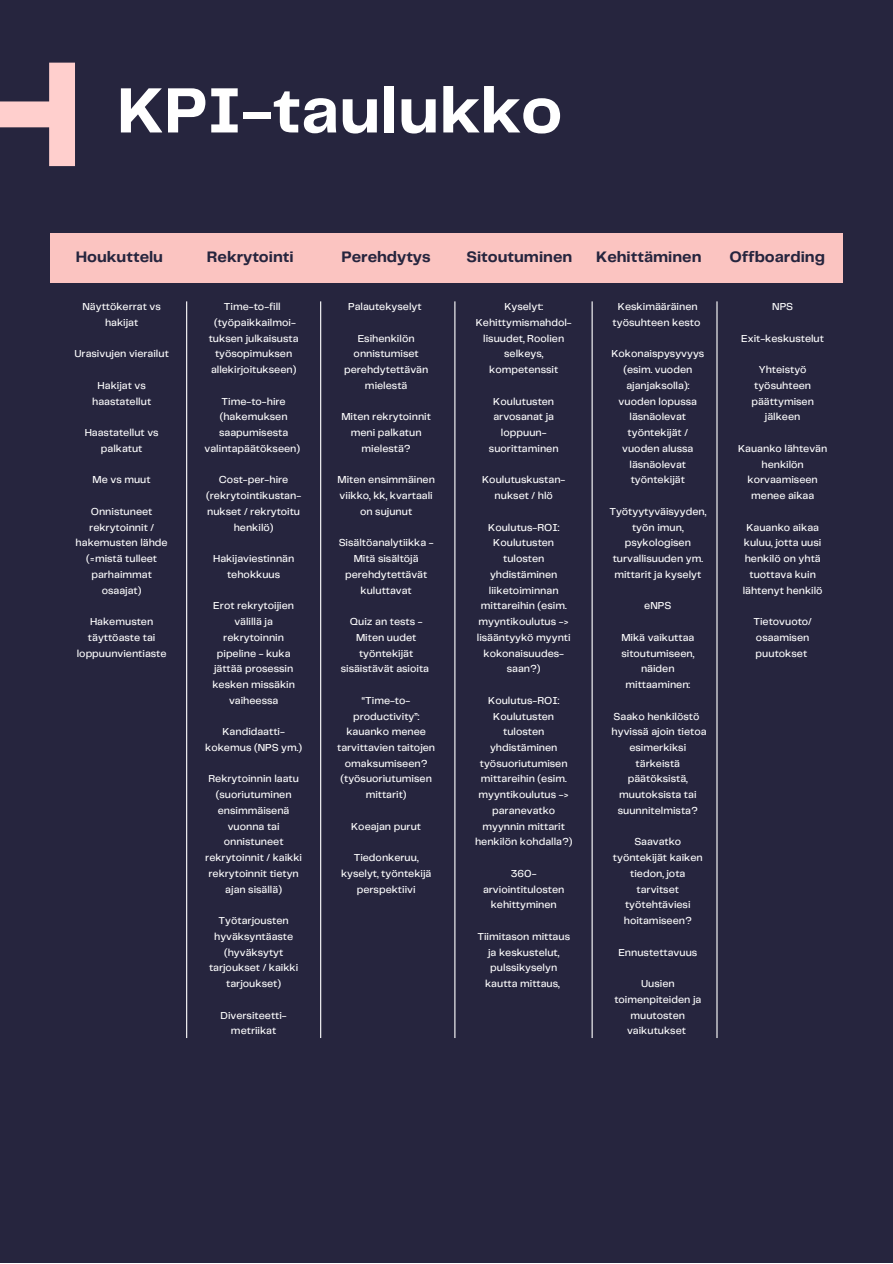
<style>
.page{position:relative;width:893px;height:1264px;background:#fff}
.page>*{position:absolute;margin:0;border:0;box-sizing:border-box;transform-origin:0 0}
.t1{font:700 66.3px "Telegraf";color:#fff}
.t2{font:700 15.75px "Telegraf";color:#26253e}
.t3{font:500 10.5px/15.8px "Telegraf";color:#fff;text-align:center}
</style>
<div class="page">
<div style="left:0;top:0;width:892px;height:1262px;background:#26253e"></div>
<svg style="left:0;top:63px;width:75px;height:103px"></svg>
<hr style="left:186px;top:301px;width:1px;height:737px;background:#fff">
<hr style="left:320px;top:301px;width:1px;height:737px;background:#fff">
<hr style="left:454px;top:301px;width:1px;height:737px;background:#fff">
<hr style="left:591px;top:301px;width:1px;height:737px;background:#fff">
<hr style="left:716px;top:301px;width:1px;height:737px;background:#fff">
<div style="left:50px;top:233px;width:792px;height:49px;background:#fbc4c1"></div>
<h1 class="t1" style="left:117px;top:82px;width:447px">KPI-taulukko</h1>
<h2 class="t2" style="left:76px;top:250px;width:89px">Houkuttelu</h2>
<h2 class="t2" style="left:207px;top:250px;width:88px">Rekrytointi</h2>
<h2 class="t2" style="left:341px;top:250px;width:91px">Perehdytys</h2>
<h2 class="t2" style="left:466px;top:250px;width:107px">Sitoutuminen</h2>
<h2 class="t2" style="left:596px;top:250px;width:107px">Kehittäminen</h2>
<h2 class="t2" style="left:729px;top:250px;width:97px">Offboarding</h2>
<p class="t3" style="left:82px;top:299px;width:80px">Näyttökerrat vs hakijat</p>
<p class="t3" style="left:74px;top:346px;width:96px">Urasivujen vierailut</p>
<p class="t3" style="left:92px;top:378px;width:61px">Hakijat vs haastatellut</p>
<p class="t3" style="left:85px;top:425px;width:75px">Haastatellut vs palkatut</p>
<p class="t3" style="left:93px;top:472px;width:60px">Me vs muut</p>
<p class="t3" style="left:76px;top:504px;width:94px">Onnistuneet rekrytoinnit / hakemusten lähde (=mistä tulleet parhaimmat osaajat)</p>
<p class="t3" style="left:77px;top:614px;width:91px">Hakemusten täyttöaste tai loppuunvientiaste</p>
<p class="t3" style="left:209px;top:299px;width:91px">Time-to-fill (työpaikkailmoi&shy;tuksen julkaisusta työsopimuksen allekirjoitukseen)</p>
<p class="t3" style="left:204px;top:394px;width:97px">Time-to-hire (hakemuksen saapumisesta valintapäätökseen)</p>
<p class="t3" style="left:206px;top:472px;width:96px">Cost-per-hire (rekrytointikustan&shy;nukset / rekrytoitu henkilö)</p>
<p class="t3" style="left:213px;top:551px;width:83px">Hakijaviestinnän tehokkuus</p>
<p class="t3" style="left:212px;top:598px;width:84px">Erot rekrytoijien välillä ja rekrytoinnin pipeline - kuka jättää prosessin kesken missäkin vaiheessa</p>
<p class="t3" style="left:205px;top:724px;width:98px">Kandidaatti&shy;kokemus (NPS ym.)</p>
<p class="t3" style="left:205px;top:771px;width:98px">Rekrytoinnin laatu (suoriutuminen ensimmäisenä vuonna tai onnistuneet rekrytoinnit / kaikki rekrytoinnit tietyn ajan sisällä)</p>
<p class="t3" style="left:209px;top:913px;width:91px">Työtarjousten hyväksyntäaste (hyväksytyt tarjoukset / kaikki tarjoukset)</p>
<p class="t3" style="left:220px;top:1007px;width:68px">Diversiteetti&shy;metriikat</p>
<p class="t3" style="left:348px;top:299px;width:75px">Palautekyselyt</p>
<p class="t3" style="left:344px;top:331px;width:86px">Esihenkilön onnistumiset perehdytettävän mielestä</p>
<p class="t3" style="left:341px;top:409px;width:91px">Miten rekrytoinnit meni palkatun mielestä?</p>
<p class="t3" style="left:337px;top:472px;width:99px">Miten ensimmäinen viikko, kk, kvartaali on sujunut</p>
<p class="t3" style="left:339px;top:535px;width:96px">Sisältöanalytiikka -<br>Mitä sisältöjä perehdytettävät kuluttavat</p>
<p class="t3" style="left:341px;top:614px;width:90px">Quiz an tests -<br>Miten uudet työntekijät sisäistävät asioita</p>
<p class="t3" style="left:337px;top:693px;width:99px">“Time-to&shy;productivity”: kauanko menee tarvittavien taitojen omaksumiseen? (työsuoriutumisen mittarit)</p>
<p class="t3" style="left:351px;top:819px;width:71px">Koeajan purut</p>
<p class="t3" style="left:341px;top:850px;width:92px">Tiedonkeruu, kyselyt, työntekijä perspektiivi</p>
<p class="t3" style="left:475px;top:299px;width:97px">Kyselyt:<br>Kehittymismahdol&shy;lisuudet, Roolien selkeys, kompetenssit</p>
<p class="t3" style="left:489px;top:394px;width:71px">Koulutusten arvosanat ja loppuun&shy;suorittaminen</p>
<p class="t3" style="left:482px;top:472px;width:85px">Koulutuskustan&shy;nukset / hlö</p>
<p class="t3" style="left:477px;top:520px;width:95px">Koulutus-ROI:<br>Koulutusten tulosten yhdistäminen liiketoiminnan mittareihin (esim. myyntikoulutus -&gt; lisääntyykö myynti kokonaisuudes&shy;saan?)</p>
<p class="t3" style="left:475px;top:693px;width:99px">Koulutus-ROI:<br>Koulutusten tulosten yhdistäminen työsuoriutumisen mittareihin (esim. myyntikoulutus -&gt; paranevatko myynnin mittarit henkilön kohdalla?)</p>
<p class="t3" style="left:483px;top:866px;width:83px">360- arviointitulosten kehittyminen</p>
<p class="t3" style="left:477px;top:929px;width:94px">Tiimitason mittaus ja keskustelut, pulssikyselyn kautta mittaus,</p>
<p class="t3" style="left:612px;top:299px;width:89px">Keskimääräinen työsuhteen kesto</p>
<p class="t3" style="left:611px;top:346px;width:94px">Kokonaispysyvyys (esim. vuoden ajanjaksolla): vuoden lopussa läsnäolevat työntekijät / vuoden alussa läsnäolevat työntekijät</p>
<p class="t3" style="left:609px;top:504px;width:98px">Työtyytyväisyyden, työn imun, psykologisen turvallisuuden ym. mittarit ja kyselyt</p>
<p class="t3" style="left:644px;top:598px;width:29px">eNPS</p>
<p class="t3" style="left:621px;top:630px;width:74px">Mikä vaikuttaa sitoutumiseen, näiden mittaaminen:</p>
<p class="t3" style="left:611px;top:708px;width:96px">Saako henkilöstö hyvissä ajoin tietoa esimerkiksi tärkeistä päätöksistä, muutoksista tai suunnitelmista?</p>
<p class="t3" style="left:613px;top:834px;width:91px">Saavatko työntekijät kaiken tiedon, jota tarvitset työtehtäviesi hoitamiseen?</p>
<p class="t3" style="left:618px;top:944px;width:80px">Ennustettavuus</p>
<p class="t3" style="left:614px;top:976px;width:88px">Uusien toimenpiteiden ja muutosten vaikutukset</p>
<p class="t3" style="left:772px;top:299px;width:22px">NPS</p>
<p class="t3" style="left:741px;top:331px;width:84px">Exit-keskustelut</p>
<p class="t3" style="left:751px;top:362px;width:64px">Yhteistyö työsuhteen päättymisen jälkeen</p>
<p class="t3" style="left:738px;top:441px;width:91px">Kauanko lähtevän henkilön korvaamiseen menee aikaa</p>
<p class="t3" style="left:742px;top:520px;width:81px">Kauanko aikaa kuluu, jotta uusi henkilö on yhtä tuottava kuin lähtenyt henkilö</p>
<p class="t3" style="left:753px;top:614px;width:60px;text-align:left">Tietovuoto/ osaamisen puutokset</p>
</div>
